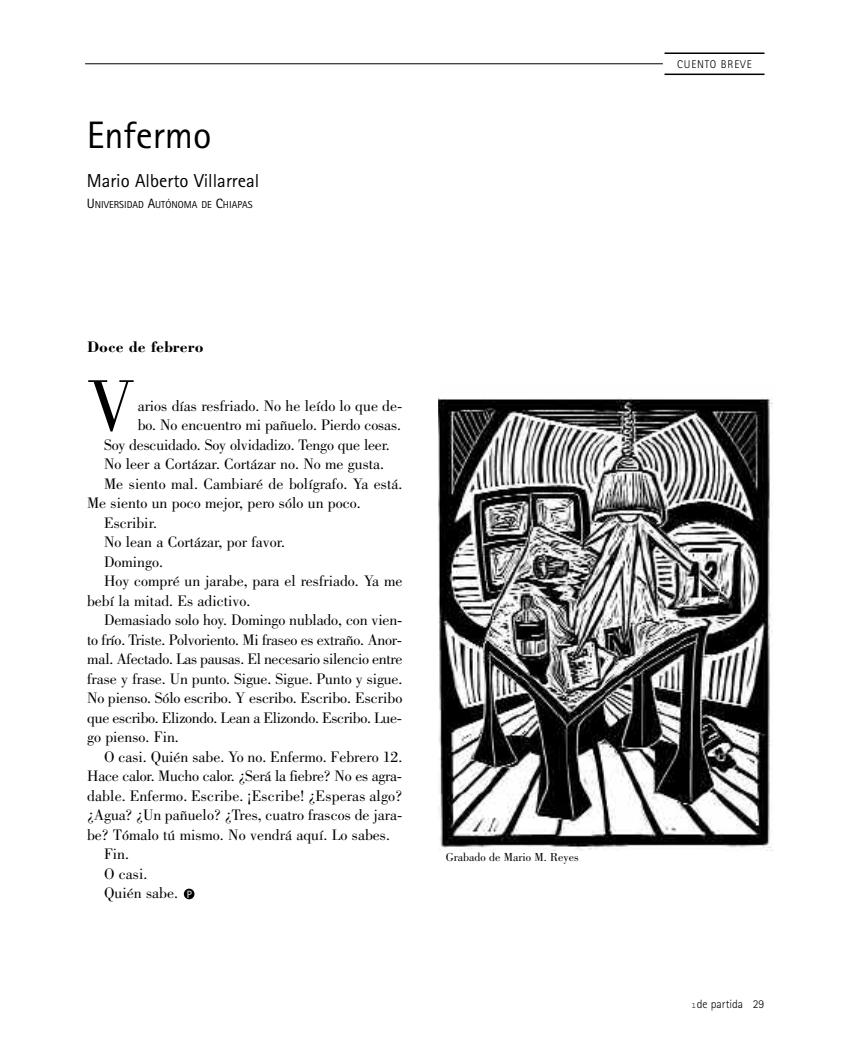
<style>
.page{position:relative;width:851px;height:1063px;background:#fff}
.page>*{position:absolute;margin:0;border:0;box-sizing:border-box;transform-origin:0 0}
.t1{font:75px "Bodoni";color:#000}
.t2{font:38.25px "Rotis Sans Serif";color:#000}
.t3{font:18.75px "Rotis Sans Serif";color:#000}
.t4{font:15.75px "Bodoni";color:#000}
.t5{font:15.75px "Bodoni";letter-spacing:-.02em;color:#000}
.t6{font:700 15.75px "Bodoni";color:#000}
.t7{font:12px "Bodoni";color:#000}
.t8{font:300 12px "Rotis Sans Serif";color:#000}
.t9{font:300 11.25px "Rotis Sans Serif";letter-spacing:.07em;color:#000}
.t10{font:10.5px "Rotis Sans Serif";color:#fff}
.t11{font:10.2px "Rotis Sans Serif";color:#000}
.s1{font-size:13.5px}
.s2{font-family:"Courier";font-weight:400;font-size:8.25px}
</style>
<div class="page">
<hr style="left:664px;top:52px;width:100px;height:2px;background:#000">
<hr style="left:664px;top:74px;width:100px;height:1px;background:#000">
<hr style="left:85px;top:64px;width:577px;height:1px;background:#000">
<img style="left:438px;top:398px;width:335px;height:453px">
<div style="left:184px;top:889px;width:10px;height:10px;background:#000;border-radius:50%"></div>
<h2 class="t2" style="left:87px;top:121px;width:126px">Enfermo</h2>
<p class="t3" style="left:87px;top:174px;width:174px">Mario Alberto Villarreal</p>
<p class="t11" style="left:87px;top:201px;width:167px"><span class="s1">U</span>NIVERSIDAD <span class="s1">A</span>UTÓNOMA DE <span class="s1">C</span>HIAPAS</p>
<p class="t6" style="left:87px;top:338px;width:118px">Doce de febrero</p>
<h1 class="t1" style="left:86px;top:378px;width:52px">V</h1>
<p class="t4" style="left:138px;top:400px;width:266px">arios días resfriado. No he leído lo que de-</p>
<p class="t4" style="left:138px;top:419px;width:265px">bo. No encuentro mi pañuelo. Pierdo cosas.</p>
<p class="t4" style="left:104px;top:439px;width:287px">Soy descuidado. Soy olvidadizo. Tengo que leer.</p>
<p class="t4" style="left:104px;top:458px;width:282px">No leer a Cortázar. Cortázar no. No me gusta.</p>
<p class="t4" style="left:104px;top:478px;width:300px">Me siento mal. Cambiaré de bolígrafo. Ya está.</p>
<p class="t4" style="left:87px;top:497px;width:275px">Me siento un poco mejor, pero sólo un poco.</p>
<p class="t4" style="left:104px;top:517px;width:54px">Escribir.</p>
<p class="t4" style="left:104px;top:536px;width:182px">No lean a Cortázar, por favor.</p>
<p class="t4" style="left:104px;top:556px;width:61px">Domingo.</p>
<p class="t4" style="left:104px;top:575px;width:300px">Hoy compré un jarabe, para el resfriado. Ya me</p>
<p class="t4" style="left:87px;top:595px;width:165px">bebí la mitad. Es adictivo.</p>
<p class="t4" style="left:104px;top:614px;width:300px">Demasiado solo hoy. Domingo nublado, con vien-</p>
<p class="t5" style="left:87px;top:634px;width:316px">to frío. Triste. Polvoriento. Mi fraseo es extraño. Anor-</p>
<p class="t5" style="left:87px;top:653px;width:317px">mal. Afectado. Las pausas. El necesario silencio entre</p>
<p class="t4" style="left:87px;top:673px;width:317px">frase y frase. Un punto. Sigue. Sigue. Punto y sigue.</p>
<p class="t4" style="left:87px;top:692px;width:317px">No pienso. Sólo escribo. Y escribo. Escribo. Escribo</p>
<p class="t5" style="left:87px;top:712px;width:316px">que escribo. Elizondo. Lean a Elizondo. Escribo. Lue-</p>
<p class="t4" style="left:87px;top:731px;width:93px">go pienso. Fin.</p>
<p class="t4" style="left:104px;top:751px;width:300px">O casi. Quién sabe. Yo no. Enfermo. Febrero 12.</p>
<p class="t5" style="left:87px;top:770px;width:316px">Hace calor. Mucho calor. ¿Será la fiebre? No es agra-</p>
<p class="t4" style="left:87px;top:790px;width:317px">dable. Enfermo. Escribe. ¡Escribe! ¿Esperas algo?</p>
<p class="t4" style="left:87px;top:809px;width:317px">¿Agua? ¿Un pañuelo? ¿Tres, cuatro frascos de jara-</p>
<p class="t4" style="left:87px;top:829px;width:304px">be? Tómalo tú mismo. No vendrá aquí. Lo sabes.</p>
<p class="t4" style="left:104px;top:848px;width:26px">Fin.</p>
<p class="t4" style="left:104px;top:868px;width:45px">O casi.</p>
<p class="t4" style="left:104px;top:887px;width:75px">Quién sabe.</p>
<p class="t10" style="left:187px;top:890px;width:7px">P</p>
<p class="t7" style="left:446px;top:853px;width:134px">Grabado de Mario M. Reyes</p>
<p class="t9" style="left:677px;top:60px;width:76px">CUENTO BREVE</p>
<p class="t8" style="left:691px;top:1000px;width:74px"><span class="s2">l</span>de partida 29</p>
</div>
